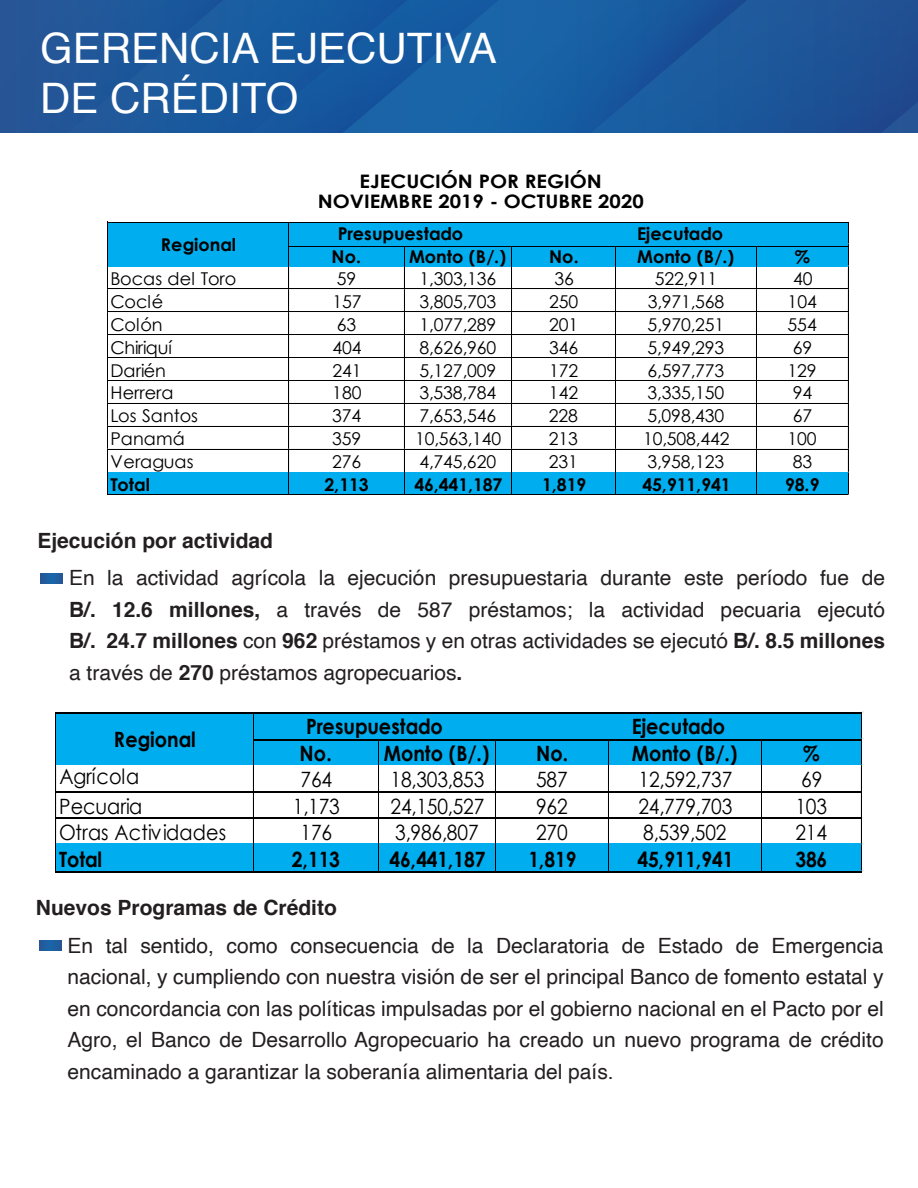
<style>
.page{position:relative;width:918px;height:1188px;background:#fff}
.page>*{position:absolute;margin:0;border:0;box-sizing:border-box;transform-origin:0 0}
.t1{font:42px/50.4px "Helvetica";color:#fff}
.t2{font:21.15px "Century Gothic";letter-spacing:-.005em;color:#000;scale:.91 1}
.t3{font:700 21.15px "Century Gothic";letter-spacing:-.01em;color:#000;scale:.91 1}
.t4{font:21px/31.5px "Helvetica";color:#231f20;text-align:justify}
.t5{font:700 21px "Helvetica";color:#231f20}
.t6{font:700 18.6px/20.2px "Century Gothic";color:#000;text-align:center;scale:1.09 1}
.t7{font:17.7px "Century Gothic";letter-spacing:-.005em;color:#000}
.t8{font:700 17.7px "Century Gothic";letter-spacing:-.005em;color:#000}
.s1{font-weight:700}
</style>
<div class="page">
<svg style="left:0;top:0;width:918px;height:133px;background:#1a599d"></svg>
<div style="left:40px;top:573px;width:23px;height:11px;background:#1f5fa1"></div>
<div style="left:39px;top:940px;width:23px;height:11px;background:#1e5fa2"></div>
<div style="left:108px;top:222px;width:740px;height:44px;background:#00adee"></div>
<div style="left:108px;top:472px;width:740px;height:23px;background:#00adee"></div>
<hr style="left:288px;top:222px;width:1px;height:273px;background:#000">
<hr style="left:107px;top:221px;width:1px;height:274px;background:#000">
<hr style="left:404px;top:246px;width:1px;height:249px;background:#000">
<hr style="left:511px;top:246px;width:1px;height:249px;background:#000">
<hr style="left:615px;top:248px;width:1px;height:247px;background:#000">
<hr style="left:756px;top:248px;width:1px;height:247px;background:#000">
<hr style="left:848px;top:222px;width:1px;height:273px;background:#000">
<hr style="left:107px;top:288px;width:741px;height:1px;background:#000">
<hr style="left:107px;top:222px;width:741px;height:1px;background:#000">
<hr style="left:107px;top:494px;width:741px;height:1px;background:#000">
<hr style="left:289px;top:246px;width:559px;height:1px;background:#000">
<hr style="left:107px;top:311px;width:741px;height:1px;background:#000">
<hr style="left:107px;top:334px;width:741px;height:1px;background:#000">
<hr style="left:107px;top:357px;width:741px;height:1px;background:#000">
<hr style="left:107px;top:380px;width:741px;height:1px;background:#000">
<hr style="left:107px;top:403px;width:741px;height:1px;background:#000">
<hr style="left:107px;top:426px;width:741px;height:1px;background:#000">
<hr style="left:107px;top:449px;width:741px;height:1px;background:#000">
<div style="left:56px;top:713px;width:806px;height:52px;background:#00adee"></div>
<div style="left:56px;top:844px;width:806px;height:27px;background:#00adee"></div>
<hr style="left:56px;top:712px;width:1px;height:160px;background:#000">
<hr style="left:253px;top:712px;width:1px;height:160px;background:#000">
<hr style="left:378px;top:740px;width:1px;height:132px;background:#000">
<hr style="left:495px;top:740px;width:1px;height:132px;background:#000">
<hr style="left:608px;top:740px;width:1px;height:132px;background:#000">
<hr style="left:761px;top:740px;width:1px;height:132px;background:#000">
<hr style="left:861px;top:712px;width:1px;height:160px;background:#000">
<hr style="left:253px;top:740px;width:608px;height:1px;background:#000">
<hr style="left:56px;top:817px;width:806px;height:1px;background:#000">
<hr style="left:56px;top:792px;width:806px;height:1px;background:#000">
<hr style="left:56px;top:871px;width:806px;height:1px;background:#000">
<hr style="left:56px;top:712px;width:806px;height:1px;background:#000">
<h1 class="t1" style="left:40px;top:24px;width:458px">GERENCIA EJECUTIVA<br>DE CRÉDITO</h1>
<p class="t8" style="left:161px;top:234px;width:77px">Regional</p>
<p class="t6" style="left:318px;top:171px;width:301px">EJECUCIÓN POR REGIÓN<br>NOVIEMBRE 2019 - OCTUBRE 2020</p>
<p class="t8" style="left:338px;top:222px;width:127px">Presupuestado</p>
<p class="t8" style="left:637px;top:222px;width:88px">Ejecutado</p>
<p class="t8" style="left:332px;top:245px;width:31px">No.</p>
<p class="t8" style="left:409px;top:245px;width:99px">Monto (B/.)</p>
<p class="t8" style="left:549px;top:245px;width:31px">No.</p>
<p class="t8" style="left:637px;top:245px;width:99px">Monto (B/.)</p>
<p class="t8" style="left:795px;top:245px;width:17px">%</p>
<p class="t7" style="left:111px;top:268px;width:127px">Bocas del Toro</p>
<p class="t7" style="left:337px;top:268px;width:21px">59</p>
<p class="t7" style="left:420px;top:268px;width:78px">1,303,136</p>
<p class="t7" style="left:554px;top:268px;width:21px">36</p>
<p class="t7" style="left:655px;top:268px;width:64px">522,911</p>
<p class="t7" style="left:793px;top:268px;width:21px">40</p>
<p class="t7" style="left:111px;top:291px;width:54px">Coclé</p>
<p class="t7" style="left:332px;top:291px;width:31px">157</p>
<p class="t7" style="left:420px;top:291px;width:78px">3,805,703</p>
<p class="t7" style="left:549px;top:291px;width:31px">250</p>
<p class="t7" style="left:648px;top:291px;width:78px">3,971,568</p>
<p class="t7" style="left:788px;top:291px;width:31px">104</p>
<p class="t7" style="left:111px;top:313px;width:54px">Colón</p>
<p class="t7" style="left:337px;top:313px;width:21px">63</p>
<p class="t7" style="left:420px;top:313px;width:78px">1,077,289</p>
<p class="t7" style="left:549px;top:313px;width:31px">201</p>
<p class="t7" style="left:648px;top:313px;width:78px">5,970,251</p>
<p class="t7" style="left:788px;top:313px;width:31px">554</p>
<p class="t7" style="left:110px;top:336px;width:63px">Chiriquí</p>
<p class="t7" style="left:332px;top:336px;width:31px">404</p>
<p class="t7" style="left:420px;top:336px;width:78px">8,626,960</p>
<p class="t7" style="left:549px;top:336px;width:31px">346</p>
<p class="t7" style="left:648px;top:336px;width:78px">5,949,293</p>
<p class="t7" style="left:793px;top:336px;width:21px">69</p>
<p class="t7" style="left:110px;top:359px;width:57px">Darién</p>
<p class="t7" style="left:332px;top:359px;width:31px">241</p>
<p class="t7" style="left:420px;top:359px;width:78px">5,127,009</p>
<p class="t7" style="left:549px;top:359px;width:31px">172</p>
<p class="t7" style="left:648px;top:359px;width:78px">6,597,773</p>
<p class="t7" style="left:788px;top:359px;width:31px">129</p>
<p class="t7" style="left:110px;top:382px;width:65px">Herrera</p>
<p class="t7" style="left:332px;top:382px;width:31px">180</p>
<p class="t7" style="left:420px;top:382px;width:78px">3,538,784</p>
<p class="t7" style="left:549px;top:382px;width:31px">142</p>
<p class="t7" style="left:648px;top:382px;width:78px">3,335,150</p>
<p class="t7" style="left:793px;top:382px;width:21px">94</p>
<p class="t7" style="left:110px;top:405px;width:89px">Los Santos</p>
<p class="t7" style="left:332px;top:405px;width:31px">374</p>
<p class="t7" style="left:419px;top:405px;width:78px">7,653,546</p>
<p class="t7" style="left:549px;top:405px;width:31px">228</p>
<p class="t7" style="left:648px;top:405px;width:78px">5,098,430</p>
<p class="t7" style="left:793px;top:405px;width:21px">67</p>
<p class="t7" style="left:110px;top:428px;width:76px">Panamá</p>
<p class="t7" style="left:332px;top:428px;width:31px">359</p>
<p class="t7" style="left:415px;top:428px;width:88px">10,563,140</p>
<p class="t7" style="left:549px;top:428px;width:31px">213</p>
<p class="t7" style="left:643px;top:428px;width:88px">10,508,442</p>
<p class="t7" style="left:788px;top:428px;width:31px">100</p>
<p class="t7" style="left:110px;top:451px;width:85px">Veraguas</p>
<p class="t7" style="left:332px;top:451px;width:31px">276</p>
<p class="t7" style="left:419px;top:451px;width:78px">4,745,620</p>
<p class="t7" style="left:549px;top:451px;width:31px">231</p>
<p class="t7" style="left:648px;top:451px;width:78px">3,958,123</p>
<p class="t7" style="left:793px;top:451px;width:21px">83</p>
<p class="t8" style="left:111px;top:474px;width:41px">Total</p>
<p class="t8" style="left:325px;top:474px;width:46px">2,113</p>
<p class="t8" style="left:414px;top:474px;width:90px">46,441,187</p>
<p class="t8" style="left:542px;top:474px;width:46px">1,819</p>
<p class="t8" style="left:642px;top:474px;width:90px">45,911,941</p>
<p class="t8" style="left:785px;top:474px;width:36px">98.9</p>
<p class="t5" style="left:37px;top:523px;width:237px">Ejecución por actividad</p>
<p class="t4" style="left:69px;top:563px;width:818px">En la actividad agrícola la ejecución presupuestaria durante este período fue de <span class="s1">B/. 12.6 millones,</span> a través de 587 préstamos; la actividad pecuaria ejecutó <span class="s1">B/. 24.7 millones</span> con <span class="s1">962</span> préstamos y en otras actividades se ejecutó <span class="s1">B/. 8.5 millones </span>a través de <span class="s1">270</span> préstamos agropecuarios<span class="s1">.</span></p>
<p class="t3" style="left:114px;top:726px;width:92px">Regional</p>
<p class="t3" style="left:306px;top:713px;width:152px">Presupuestado</p>
<p class="t3" style="left:632px;top:713px;width:104px">Ejecutado</p>
<p class="t3" style="left:300px;top:740px;width:37px">No.</p>
<p class="t3" style="left:384px;top:740px;width:118px">Monto (B/.)</p>
<p class="t3" style="left:536px;top:740px;width:37px">No.</p>
<p class="t3" style="left:632px;top:740px;width:118px">Monto (B/.)</p>
<p class="t3" style="left:803px;top:740px;width:20px">%</p>
<p class="t2" style="left:59px;top:764px;width:89px">Agrícola</p>
<p class="t2" style="left:301px;top:767px;width:36px">764</p>
<p class="t2" style="left:391px;top:767px;width:105px">18,303,853</p>
<p class="t2" style="left:536px;top:767px;width:36px">587</p>
<p class="t2" style="left:639px;top:767px;width:105px">12,592,737</p>
<p class="t2" style="left:801px;top:767px;width:25px">69</p>
<p class="t2" style="left:59px;top:793px;width:93px">Pecuaria</p>
<p class="t2" style="left:293px;top:793px;width:53px">1,173</p>
<p class="t2" style="left:391px;top:793px;width:105px">24,150,527</p>
<p class="t2" style="left:536px;top:793px;width:36px">962</p>
<p class="t2" style="left:638px;top:793px;width:105px">24,779,703</p>
<p class="t2" style="left:795px;top:793px;width:36px">103</p>
<p class="t2" style="left:59px;top:820px;width:185px">Otras Actividades</p>
<p class="t2" style="left:300px;top:820px;width:36px">176</p>
<p class="t2" style="left:395px;top:820px;width:93px">3,986,807</p>
<p class="t2" style="left:536px;top:820px;width:36px">270</p>
<p class="t2" style="left:643px;top:820px;width:93px">8,539,502</p>
<p class="t2" style="left:795px;top:820px;width:36px">214</p>
<p class="t3" style="left:59px;top:846px;width:49px">Total</p>
<p class="t3" style="left:292px;top:846px;width:54px">2,113</p>
<p class="t3" style="left:390px;top:846px;width:107px">46,441,187</p>
<p class="t3" style="left:528px;top:846px;width:54px">1,819</p>
<p class="t3" style="left:638px;top:846px;width:107px">45,911,941</p>
<p class="t3" style="left:796px;top:846px;width:36px">386</p>
<p class="t5" style="left:36px;top:891px;width:303px">Nuevos Programas de Crédito</p>
<p class="t4" style="left:68px;top:930px;width:818px">En tal sentido, como consecuencia de la Declaratoria de Estado de Emergencia nacional, y cumpliendo con nuestra visión de ser el principal Banco de fomento estatal y en concordancia con las políticas impulsadas por el gobierno nacional en el Pacto por el Agro, el Banco de Desarrollo Agropecuario ha creado un nuevo programa de crédito encaminado a garantizar la soberanía alimentaria del país.</p>
</div>
